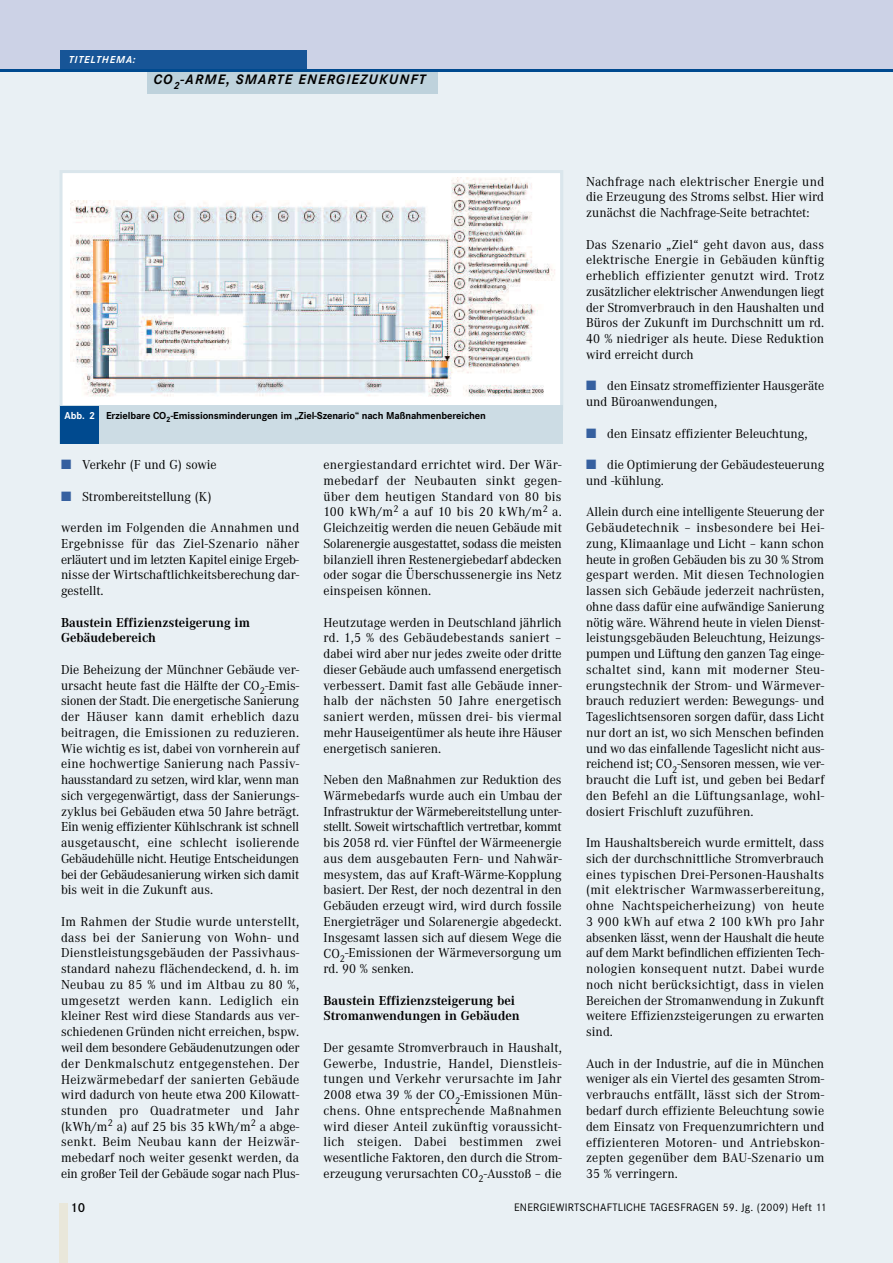
<style>
.page{position:relative;width:893px;height:1263px;background:#fff}
.page>*{position:absolute;margin:0;border:0;box-sizing:border-box;transform-origin:0 0}
.t1{font:italic 700 14.25px "Corporate S";letter-spacing:.08em;color:#000}
.t2{font:13.5px/15.8px "Corporate A";color:#000;text-align:justify}
.t3{font:700 13.5px/15.8px "Corporate A";color:#000}
.t4{font:600 13.5px "Corporate S";color:#000}
.t5{font:11.25px "Corporate S";letter-spacing:.02em;color:#000}
.t6{font:700 10.5px "Corporate S";letter-spacing:-.01em;color:#000}
.t7{font:italic 700 10.5px "Corporate S";letter-spacing:.08em;color:#fff}
.s1{color:#fff}
.s2{color:#36609f}
</style>
<div class="page">
<div style="left:0;top:53px;width:893px;height:1210px;background:#e9f0f4"></div>
<div style="left:0;top:0;width:893px;height:71px;background:#ccd2e6"></div>
<div style="left:60px;top:50px;width:247px;height:19px;background:#175597"></div>
<div style="left:148px;top:71px;width:290px;height:23px;background:#bed2dc"></div>
<hr style="left:0;top:69px;width:893px;height:3px;background:#004a8f">
<div style="left:60px;top:1203px;width:8px;height:60px;background:#e9e7da"></div>
<div style="left:63px;top:173px;width:497px;height:234px;background:#fff"></div>
<img style="left:71px;top:177px;width:484px;height:220px">
<div style="left:60px;top:170px;width:503px;height:240px;border:3px solid #dae6ec"></div>
<div style="left:60px;top:405px;width:503px;height:38px;background:#ccdce4"></div>
<div style="left:60px;top:406px;width:38px;height:37px;background:#004a8f"></div>
<p class="t7" style="left:69px;top:53px;width:68px">TITELTHEMA:</p>
<p class="t1" style="left:153px;top:71px;width:274px">CO<sub>2</sub>-ARME, SMARTE ENERGIEZUKUNFT</p>
<p class="t6" style="left:64px;top:409px;width:423px"><span class="s1">Abb. 2</span> Erzielbare CO<sub>2</sub>-Emissionsminderungen im „Ziel-Szenario“ nach Maßnahmenbereichen</p>
<p class="t2" style="left:61px;top:456px;width:157px"><span class="s2">■</span> Verkehr (F und G) sowie</p>
<p class="t2" style="left:61px;top:488px;width:152px"><span class="s2">■</span> Strombereitstellung (K)</p>
<p class="t2" style="left:61px;top:519px;width:240px">werden im Folgenden die Annahmen und Ergebnisse für das Ziel-Szenario näher erläutert und im letzten Kapitel einige Ergeb&shy;nisse der Wirtschaftlichkeitsberechung dar&shy;gestellt.</p>
<p class="t3" style="left:61px;top:614px;width:191px">Baustein Effizienzsteigerung im<br>Gebäudebereich</p>
<p class="t2" style="left:61px;top:661px;width:240px">Die Beheizung der Münchner Gebäude ver&shy;ursacht heute fast die Hälfte der CO<sub>2</sub>-Emis&shy;sionen der Stadt. Die energetische Sanierung der Häuser kann damit erheblich dazu beitragen, die Emissionen zu reduzieren.<br>Wie wichtig es ist, dabei von vornherein auf eine hochwertige Sanierung nach Passiv&shy;hausstandard zu setzen, wird klar, wenn man sich vergegenwärtigt, dass der Sanierungs&shy;zyklus bei Gebäuden etwa 50 Jahre beträgt.<br>Ein wenig effizienter Kühlschrank ist schnell ausgetauscht, eine schlecht isolierende Gebäudehülle nicht. Heutige Entscheidungen bei der Gebäudesanierung wirken sich damit bis weit in die Zukunft aus.</p>
<p class="t2" style="left:61px;top:913px;width:240px">Im Rahmen der Studie wurde unterstellt, dass bei der Sanierung von Wohn- und Dienstleistungsgebäuden der Passivhaus&shy;standard nahezu flächendeckend, d. h. im Neubau zu 85 % und im Altbau zu 80 %, umgesetzt werden kann. Lediglich ein kleiner Rest wird diese Standards aus ver&shy;schiedenen Gründen nicht erreichen, bspw. weil dem besondere Gebäudenutzungen oder der Denkmalschutz entgegenstehen. Der Heizwärmebedarf der sanierten Gebäude wird dadurch von heute etwa 200 Kilowatt&shy;stunden pro Quadratmeter und Jahr (kWh/m<sup>2</sup> a) auf 25 bis 35 kWh/m<sup>2</sup> a abge&shy;senkt. Beim Neubau kann der Heizwär&shy;mebedarf noch weiter gesenkt werden, da ein großer Teil der Gebäude sogar nach Plus-</p>
<p class="t2" style="left:324px;top:457px;width:240px">energiestandard errichtet wird. Der Wär&shy;mebedarf der Neu bauten sinkt gegen&shy;über dem heutigen Standard von 80 bis 100 kWh/m<sup>2</sup> a auf 10 bis 20 kWh/m<sup>2</sup> a.<br>Gleichzeitig werden die neuen Gebäude mit Solarenergie ausgestattet, sodass die meisten bilanziell ihren Restenergiebedarf abdecken oder sogar die Überschussenergie ins Netz einspeisen können.</p>
<p class="t2" style="left:324px;top:614px;width:240px">Heutzutage werden in Deutschland jährlich rd. 1,5 % des Gebäudebestands saniert – dabei wird aber nur jedes zweite oder dritte dieser Gebäude auch umfassend energetisch verbessert. Damit fast alle Gebäude inner&shy;halb der nächsten 50 Jahre energetisch saniert werden, müssen drei- bis viermal mehr Hauseigentümer als heute ihre Häuser energetisch sanieren.</p>
<p class="t2" style="left:324px;top:772px;width:240px">Neben den Maßnahmen zur Reduktion des Wärmebedarfs wurde auch ein Umbau der Infrastruktur der Wärmebereitstellung unter&shy;stellt. Soweit wirtschaftlich vertretbar, kommt bis 2058 rd. vier Fünftel der Wärmeenergie aus dem ausgebauten Fern- und Nahwär&shy;mesystem, das auf Kraft-Wärme-Kopplung basiert. Der Rest, der noch dezentral in den Gebäuden erzeugt wird, wird durch fossile Energieträger und Solarenergie abgedeckt.<br>Insgesamt lassen sich auf diesem Wege die CO<sub>2</sub>-Emissionen der Wärmeversorgung um rd. 90 % senken.</p>
<p class="t3" style="left:324px;top:992px;width:198px">Baustein Effizienzsteigerung bei<br>Stromanwendungen in Gebäuden</p>
<p class="t2" style="left:324px;top:1039px;width:240px">Der gesamte Stromverbrauch in Haushalt, Gewerbe, Industrie, Handel, Dienstleis&shy;tungen und Verkehr verursachte im Jahr 2008 etwa 39 % der CO<sub>2</sub>-Emissionen Mün - chens. Ohne entsprechende Maßnahmen wird dieser Anteil zukünftig voraussicht&shy;lich steigen. Dabei bestimmen zwei wesentliche Faktoren, den durch die Strom&shy;erzeugung verursachten CO<sub>2</sub>-Ausstoß – die</p>
<p class="t2" style="left:586px;top:173px;width:240px">Nachfrage nach elektrischer Energie und die Erzeugung des Stroms selbst. Hier wird zunächst die Nachfrage-Seite betrach tet:</p>
<p class="t2" style="left:586px;top:236px;width:240px">Das Szenario „Ziel“ geht davon aus, dass elektrische Energie in Gebäuden künftig erheblich effizienter genutzt wird. Trotz zusätzlicher elektrischer Anwendungen liegt der Stromverbrauch in den Haushalten und Büros der Zukunft im Durchschnitt um rd.<br>40 % niedriger als heute. Diese Reduktion wird erreicht durch</p>
<p class="t2" style="left:586px;top:378px;width:240px"><span class="s2">■</span> den Einsatz stromeffizienter Hausgeräte und Büroanwendungen,</p>
<p class="t2" style="left:586px;top:425px;width:223px"><span class="s2">■</span> den Einsatz effizienter Beleuchtung,</p>
<p class="t2" style="left:586px;top:456px;width:240px"><span class="s2">■</span> die Optimierung der Gebäudesteuerung und -kühlung.</p>
<p class="t2" style="left:586px;top:504px;width:240px">Allein durch eine intelligente Steuerung der Gebäudetechnik – insbesondere bei Hei&shy;zung, Klimaanlage und Licht – kann schon heute in großen Gebäuden bis zu 30 % Strom gespart werden. Mit diesen Technologien lassen sich Gebäude jederzeit nachrüsten, ohne dass dafür eine aufwändige Sanierung nötig wäre. Während heute in vielen Dienst&shy;leistungsgebäuden Beleuchtung, Heizungs&shy;pumpen und Lüftung den ganzen Tag einge&shy;schaltet sind, kann mit moderner Steu - erungstechnik der Strom- und Wärmever&shy;brauch reduziert werden: Bewegungs- und Tageslichtsensoren sorgen dafür, dass Licht nur dort an ist, wo sich Menschen befinden und wo das einfallende Tageslicht nicht aus&shy;reichend ist; CO<sub>2</sub>-Sensoren messen, wie ver&shy;braucht die Luft ist, und geben bei Bedarf den Befehl an die Lüftungsanlage, wohl&shy;dosiert Frischluft zuzuführen.</p>
<p class="t2" style="left:586px;top:835px;width:240px">Im Haushaltsbereich wurde ermittelt, dass sich der durchschnittliche Stromverbrauch eines typischen Drei-Personen-Haushalts (mit elektrischer Warmwasserbereitung, ohne Nachtspeicherheizung) von heute 3 900 kWh auf etwa 2 100 kWh pro Jahr absenken lässt, wenn der Haushalt die heute auf dem Markt befindlichen effizienten Tech&shy;nologien konsequent nutzt. Dabei wurde noch nicht berücksichtigt, dass in vielen Bereichen der Stromanwendung in Zukunft weitere Effizienzsteigerungen zu erwarten sind.</p>
<p class="t2" style="left:586px;top:1055px;width:240px">Auch in der Industrie, auf die in München weniger als ein Viertel des gesamten Strom&shy;verbrauchs entfällt, lässt sich der Strom - bedarf durch effiziente Beleuchtung sowie dem Einsatz von Frequenzumrichtern und effizienteren Motoren- und Antriebskon&shy;zepten gegenüber dem BAU-Szenario um 35 % verringern.</p>
<p class="t4" style="left:70px;top:1200px;width:17px">10</p>
<p class="t5" style="left:514px;top:1200px;width:314px">ENERGIEWIRTSCHAFTLICHE TAGESFRAGEN 59. Jg. (2009) Heft 11</p>
</div>
